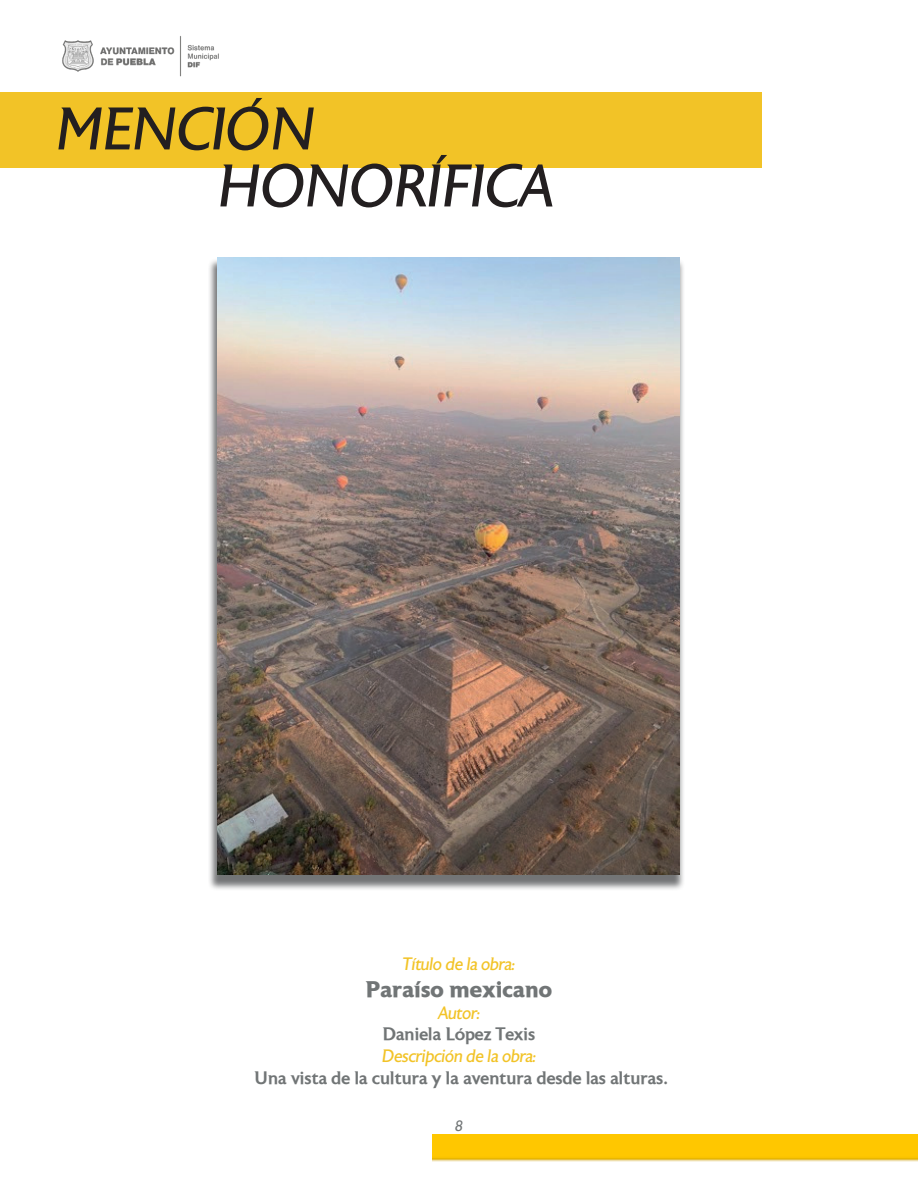
<style>
.page{position:relative;width:918px;height:1188px;background:#fff}
.page>*{position:absolute;margin:0;border:0;box-sizing:border-box;transform-origin:0 0}
.t1{font:italic 60px "Astoria";letter-spacing:-.025em;color:#231f20}
.OBRA{font:700 22.5px "Astoria";letter-spacing:.01em;color:#717576}
.Ficha_dato{font:500 18px "Astoria";color:#717576}
.t2{font:italic 18px "Astoria";letter-spacing:-.025em;color:#f2c327}
.t3{font:italic 15px "Astoria";color:#717576}
</style>
<div class="page">
<img style="left:433px;top:1134px;width:485px;height:28px">
<img style="left:62px;top:36px;width:157px;height:41px">
<div style="left:0;top:92px;width:762px;height:75px;background:#f2c327"></div>
<div style="left:208px;top:258px;width:477px;height:633px;background:#454749;opacity:.75"></div>
<img style="left:217px;top:257px;width:462px;height:618px">
<p class="t1" style="left:56px;top:98px;width:262px">MENCIÓN</p>
<p class="t1" style="left:218px;top:155px;width:339px">HONORÍFICA</p>
<p class="t2" style="left:403px;top:955px;width:114px">Título de la obra:</p>
<p class="OBRA" style="left:366px;top:976px;width:188px">Paraíso mexicano</p>
<p class="t2" style="left:438px;top:1003px;width:43px">Autor:</p>
<p class="Ficha_dato" style="left:383px;top:1024px;width:154px">Daniela López Texis</p>
<p class="t2" style="left:382px;top:1046px;width:156px">Descripción de la obra:</p>
<p class="Ficha_dato" style="left:254px;top:1067px;width:415px">Una vista de la cultura y la aventura desde las alturas.</p>
<p class="t3" style="left:455px;top:1118px;width:9px">8</p>
</div>
